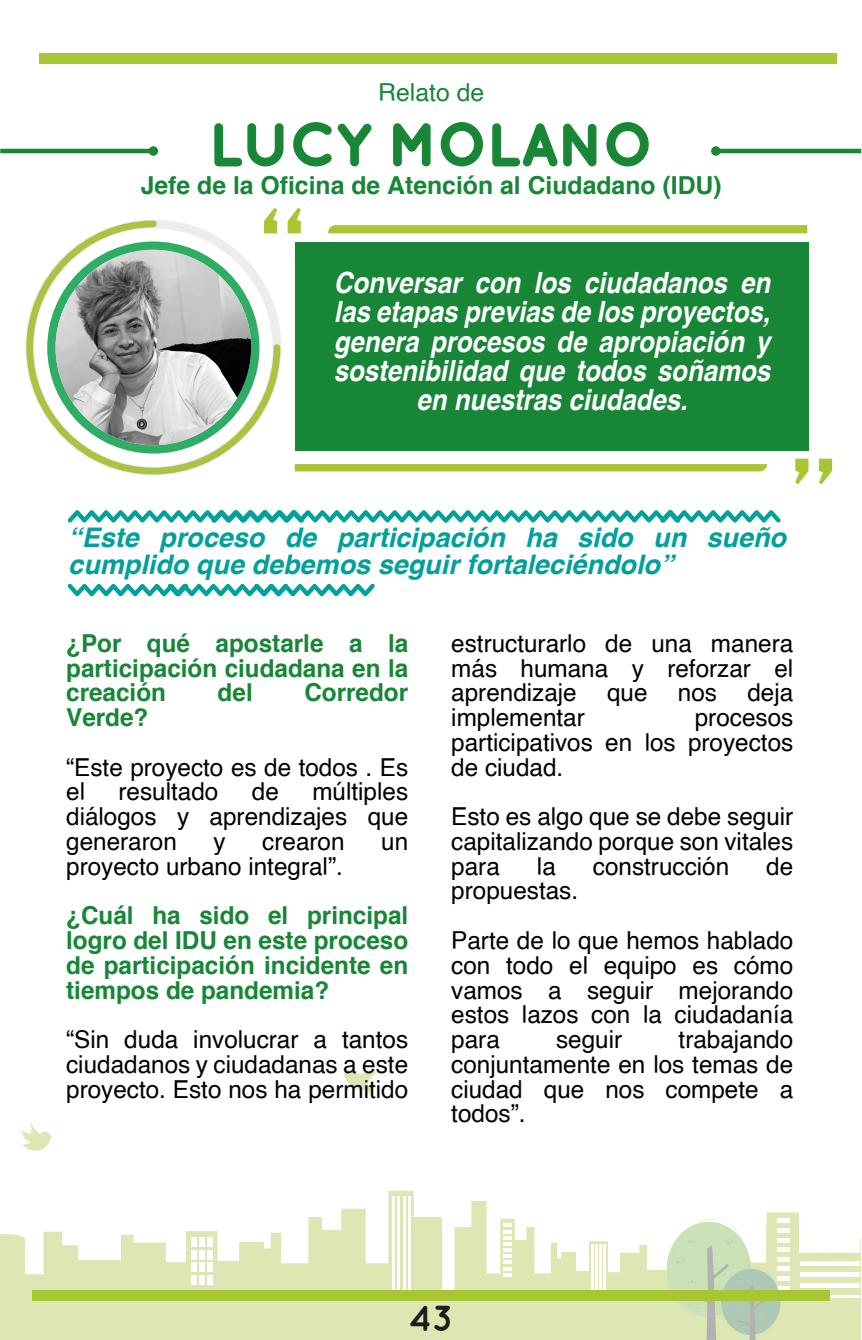
<style>
.page{position:relative;width:862px;height:1340px;background:#fff}
.page>*{position:absolute;margin:0;border:0;box-sizing:border-box;transform-origin:0 0}
.t1{font:700 58.5px "Quicksand";color:#178737}
.t2{font:700 36px "Quicksand";color:#1d1d1b}
.t3{font:italic 700 29.25px/29.2px "Helvetica";color:#fff;text-align:center;scale:.88 1}
.t4{font:italic 700 27px/27px "Helvetica";color:#00a19a}
.t5{font:24.75px/24.8px "Helvetica";color:#010101;text-align:justify}
.t6{font:700 24.75px/24.8px "Helvetica";color:#178737;text-align:justify}
.t7{font:24.75px "Helvetica";color:#178737}
</style>
<div class="page">
<svg style="left:0;top:1190px;width:441px;height:108px"></svg>
<hr style="left:392px;top:1195px;width:2px;height:94px;background:#fff">
<hr style="left:397px;top:1195px;width:3px;height:94px;background:#fff">
<hr style="left:402px;top:1195px;width:3px;height:94px;background:#fff">
<hr style="left:408px;top:1195px;width:2px;height:94px;background:#fff">
<div style="left:191px;top:1237px;width:5px;height:9px;background:#fff"></div>
<div style="left:199px;top:1237px;width:5px;height:9px;background:#fff"></div>
<div style="left:207px;top:1237px;width:5px;height:9px;background:#fff"></div>
<div style="left:191px;top:1249px;width:5px;height:10px;background:#fff"></div>
<div style="left:199px;top:1249px;width:5px;height:10px;background:#fff"></div>
<div style="left:207px;top:1249px;width:5px;height:10px;background:#fff"></div>
<div style="left:191px;top:1262px;width:5px;height:9px;background:#fff"></div>
<div style="left:199px;top:1262px;width:5px;height:9px;background:#fff"></div>
<div style="left:207px;top:1262px;width:5px;height:9px;background:#fff"></div>
<div style="left:191px;top:1274px;width:5px;height:10px;background:#fff"></div>
<div style="left:199px;top:1274px;width:5px;height:10px;background:#fff"></div>
<div style="left:207px;top:1274px;width:5px;height:10px;background:#fff"></div>
<div style="left:0;top:1298px;width:860px;height:41px;background:#dde7b4"></div>
<svg style="left:343px;top:1069px;width:33px;height:25px"></svg>
<svg style="left:20px;top:1123px;width:32px;height:28px"></svg>
<svg style="left:454px;top:1201px;width:406px;height:138px"></svg>
<div style="left:32px;top:1289px;width:797px;height:11px;background:#a8c532"></div>
<svg style="left:214px;top:123px;width:70px;height:44px"></svg>
<svg style="left:293px;top:122px;width:79px;height:45px"></svg>
<svg style="left:393px;top:123px;width:38px;height:44px"></svg>
<svg style="left:440px;top:122px;width:43px;height:45px"></svg>
<svg style="left:492px;top:123px;width:105px;height:44px"></svg>
<svg style="left:606px;top:122px;width:43px;height:45px"></svg>
<hr style="left:0;top:149px;width:153px;height:4px;background:#1a8737">
<div style="left:148px;top:146px;width:10px;height:10px;background:#178737;border-radius:50%"></div>
<hr style="left:715px;top:149px;width:145px;height:4px;background:#1a8737">
<svg style="left:710px;top:146px;width:10px;height:10px"></svg>
<div style="left:39px;top:53px;width:797px;height:10px;background:#a8c532"></div>
<svg style="left:67px;top:510px;width:713px;height:13px"></svg>
<svg style="left:67px;top:583px;width:308px;height:13px"></svg>
<div style="left:295px;top:243px;width:513px;height:208px;background:#178737"></div>
<svg style="left:287px;top:208px;width:14px;height:25px"></svg>
<svg style="left:267px;top:208px;width:10px;height:9px"></svg>
<svg style="left:328px;top:225px;width:478px;height:8px;background:#a9c635"></svg>
<svg style="left:795px;top:458px;width:13px;height:26px"></svg>
<svg style="left:819px;top:458px;width:12px;height:26px"></svg>
<svg style="left:294px;top:464px;width:472px;height:7px;background:#a9c534"></svg>
<svg style="left:25px;top:217px;width:256px;height:259px"></svg>
<img style="left:56px;top:250px;width:195px;height:195px;border-radius:98px">
<p class="t7" style="left:378px;top:73px;width:107px">Relato de</p>
<h1 class="t1" style="left:209px;top:110px;width:445px">LUCY MOLANO</h1>
<p class="t6" style="left:141px;top:173px;width:582px">Jefe de la Oficina de Atención al Ciudadano (IDU)</p>
<p class="t3" style="left:333px;top:268px;width:497px">Conversar con los ciudadanos en las etapas previas de los proyectos, genera procesos de apropiación y sostenibilidad que todos soñamos en nuestras ciudades.</p>
<p class="t4" style="left:68px;top:523px;width:719px">“Este proceso de participación ha sido un sueño cumplido que debemos seguir fortaleciéndolo”</p>
<p class="t6" style="left:66px;top:631px;width:343px">¿Por qué apostarle a la participación ciudadana en la creación</p>
<p class="t6" style="left:217px;top:680px;width:37px">del</p>
<p class="t6" style="left:304px;top:680px;width:105px">Corredor</p>
<p class="t6" style="left:66px;top:705px;width:84px">Verde?</p>
<p class="t5" style="left:66px;top:755px;width:343px">“Este proyecto es de todos . Es el</p>
<p class="t5" style="left:66px;top:780px;width:343px;text-indent:246px">múltiples diálogos y aprendizajes que generaron</p>
<p class="t5" style="left:118px;top:780px;width:101px">resultado</p>
<p class="t5" style="left:252px;top:780px;width:28px">de</p>
<p class="t5" style="left:213px;top:829px;width:14px">y</p>
<p class="t5" style="left:262px;top:829px;width:84px">crearon</p>
<p class="t5" style="left:381px;top:829px;width:28px">un</p>
<p class="t5" style="left:66px;top:854px;width:278px">proyecto urbano integral”.</p>
<p class="t6" style="left:66px;top:903px;width:343px">¿Cuál ha sido el principal logro del IDU en este proceso de participación incidente en tiempos de pandemia?</p>
<p class="t5" style="left:66px;top:1027px;width:343px">“Sin duda involucrar a tantos ciudadanos y ciudadanas a este proyecto. Esto nos ha permitido</p>
<p class="t5" style="left:451px;top:631px;width:343px">estructurarlo de una manera más humana y reforzar el aprendizaje que nos deja implementar</p>
<p class="t5" style="left:451px;top:705px;width:343px;text-indent:243px">procesos participativos en los proyectos de ciudad.</p>
<p class="t5" style="left:451px;top:804px;width:343px">Esto es algo que se debe seguir capitalizando porque son vitales para</p>
<p class="t5" style="left:536px;top:854px;width:20px">la</p>
<p class="t5" style="left:592px;top:854px;width:138px">construcción</p>
<p class="t5" style="left:765px;top:854px;width:28px">de</p>
<p class="t5" style="left:451px;top:866px;width:343px;line-height:49.5px">propuestas.<br>Parte de lo que hemos hablado</p>
<p class="t5" style="left:451px;top:953px;width:343px">con todo el equipo es cómo vamos a seguir mejorando estos lazos con la ciudadanía para</p>
<p class="t5" style="left:451px;top:1027px;width:343px;text-indent:227px">trabajando conjuntamente en los temas de ciudad que nos compete a todos”.</p>
<p class="t5" style="left:556px;top:1027px;width:68px">seguir</p>
<h2 class="t2" style="left:408px;top:1297px;width:46px">43</h2>
</div>
